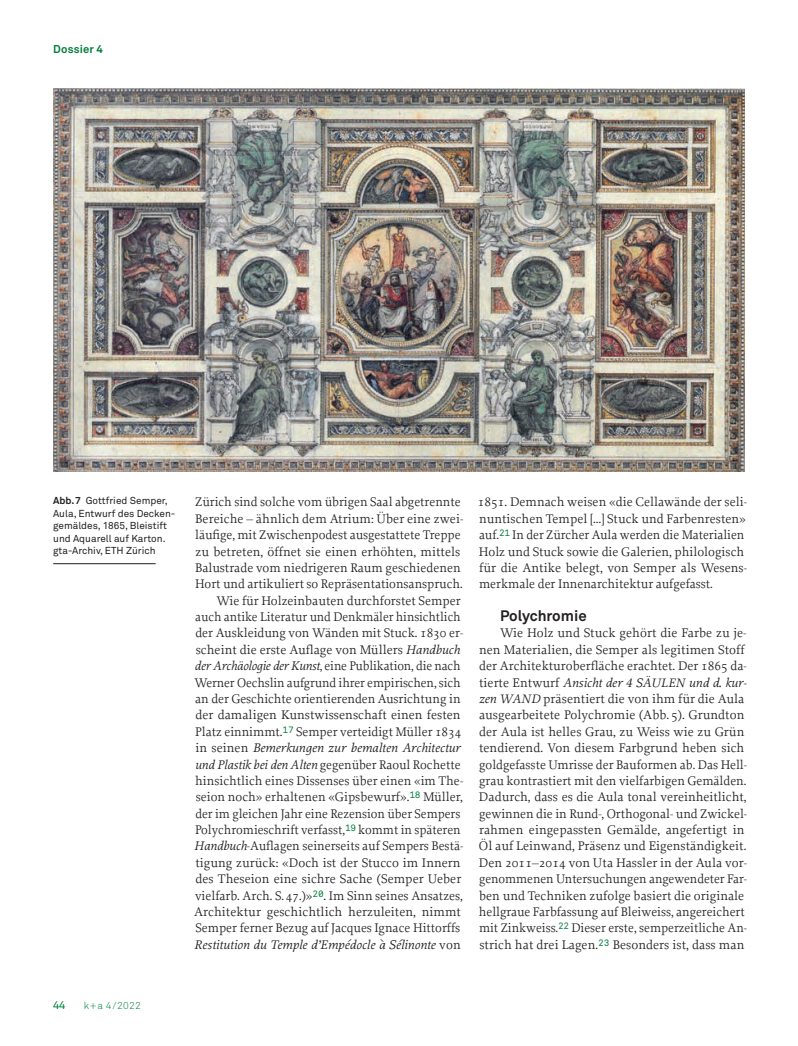
<style>
.page{position:relative;width:798px;height:1046px;background:#fff}
.page>*{position:absolute;margin:0;border:0;box-sizing:border-box;transform-origin:0 0}
.t1{font:700 15px "Akkurat";letter-spacing:-.005em;color:#231f20}
.t2{font:13.12px/16.4px "Proforma";color:#231f20}
.t3{font:700 11.25px "Akkurat";letter-spacing:.015em;color:#007e3d}
.t4{font:11.25px "Akkurat";color:#007e3d}
.t5{font:10px/12.5px "Akkurat";color:#231f20}
.t6{font:300 10px "Akkurat";color:#007e3d}
.s1{font-weight:700}
.s2{font-style:italic}
.s3{font-style:italic;font-size:12.88px}
</style>
<div class="page">
<img style="left:53px;top:89px;width:691px;height:382px">
<hr style="left:53px;top:563px;width:103px;height:1px;background:#231f20">
<p class="t3" style="left:53px;top:42px;width:51px">Dossier 4</p>
<p class="t5" style="left:53px;top:494px;width:124px"><span class="s1">Abb.7</span> Gottfried Semper,<br>Aula, Entwurf des Decken&shy;gemäldes, 1865, Bleistift und Aquarell auf Karton. gta-Archiv, ETH Zürich</p>
<p class="t2" style="left:194px;top:493px;width:271px;text-align:right">Zürich sind solche vom übrigen Saal abgetrennte Bereiche – ähnlich dem Atrium: Über eine zwei&shy;läufige, mit Zwischenpodest ausgestattete Treppe zu betreten, öffnet sie einen erhöhten, mittels Balustrade vom niedrigeren Raum geschiedenen Hort und artikuliert so Repräsentationsanspruch.<br>Wie für Holzeinbauten durchforstet Semper auch antike Literatur und Denkmäler hinsichtlich der Auskleidung von Wänden mit Stuck. 1830 er&shy;scheint die erste Auflage von Müllers <span class="s2">Handbuch der Archäologie der Kunst</span>, eine Publikation, die nach Werner Oechslin aufgrund ihrer empirischen, sich an der Geschichte orientierenden Ausrichtung in der damaligen Kunstwissenschaft einen festen Platz einnimmt.<sup>17</sup> Semper verteidigt Müller 1834 in seinen <span class="s2">Bemerkungen zur bemalten Architectur und Plastik bei den Alten</span> gegenüber Raoul Rochette hinsichtlich eines Dissenses über einen «im The&shy;seion noch» erhaltenen «Gipsbewurf».<sup>18</sup> Müller, der im gleichen Jahr eine Rezension über Sempers Polychromieschrift verfasst,<sup>19</sup> kommt in späteren <span class="s2">Handbuch</span>-Auflagen seinerseits auf Sempers Bestä&shy;tigung zurück: «Doch ist der Stucco im Innern des Theseion eine sichre Sache (Semper Ueber vielfarb. Arch. S. 47.)»<sup>20</sup>. Im Sinn seines Ansatzes, Architektur geschichtlich herzuleiten, nimmt Semper ferner Bezug auf Jacques Ignace Hittorffs <span class="s2">Restitution du Temple d’Empédocle à Sélinonte</span> von</p>
<p class="t2" style="left:477px;top:493px;width:271px">1851. Demnach weisen «die Cellawände der seli&shy;nuntischen Tempel […] Stuck und Farbenresten» auf.<sup>21</sup> In der Zürcher Aula werden die Materialien Holz und Stuck sowie die Galerien, philologisch für die Antike belegt, von Semper als Wesens&shy;merkmale der Innenarchitektur aufgefasst.</p>
<p class="t1" style="left:500px;top:606px;width:88px">Polychromie</p>
<p class="t2" style="left:478px;top:624px;width:270px;text-indent:21px">Wie Holz und Stuck gehört die Farbe zu je&shy;nen Materialien, die Semper als legitimen Stoff der Architekturoberfläche erachtet. Der 1865 da&shy;tierte Entwurf <span class="s2">Ansicht der 4</span> <span class="s3">SÄULEN</span> <span class="s2">und d. kur&shy;zen</span> <span class="s3">WAND</span> präsentiert die von ihm für die Aula ausgearbeitete Polychromie (Abb. 5). Grundton der Aula ist helles Grau, zu Weiss wie zu Grün tendierend. Von diesem Farbgrund heben sich goldgefasste Umrisse der Bauformen ab. Das Hell&shy;grau kontrastiert mit den vielfarbigen Gemälden.<br>Dadurch, dass es die Aula tonal vereinheitlicht, gewinnen die in Rund-, Orthogonal- und Zwickel&shy;rahmen eingepassten Gemälde, angefertigt in Öl auf Leinwand, Präsenz und Eigenständigkeit.<br>Den 2011–2014 von Uta Hassler in der Aula vor&shy;genommenen Untersuchungen angewendeter Far&shy;ben und Techniken zufolge basiert die originale hellgraue Farbfassung auf Bleiweiss, angereichert mit Zinkweiss.<sup>22</sup> Dieser erste, semperzeitliche An&shy;strich hat drei Lagen.<sup>23</sup> Besonders ist, dass man</p>
<p class="t4" style="left:53px;top:998px;width:14px">44</p>
<p class="t6" style="left:84px;top:999px;width:58px">k+a 4/2022</p>
</div>
